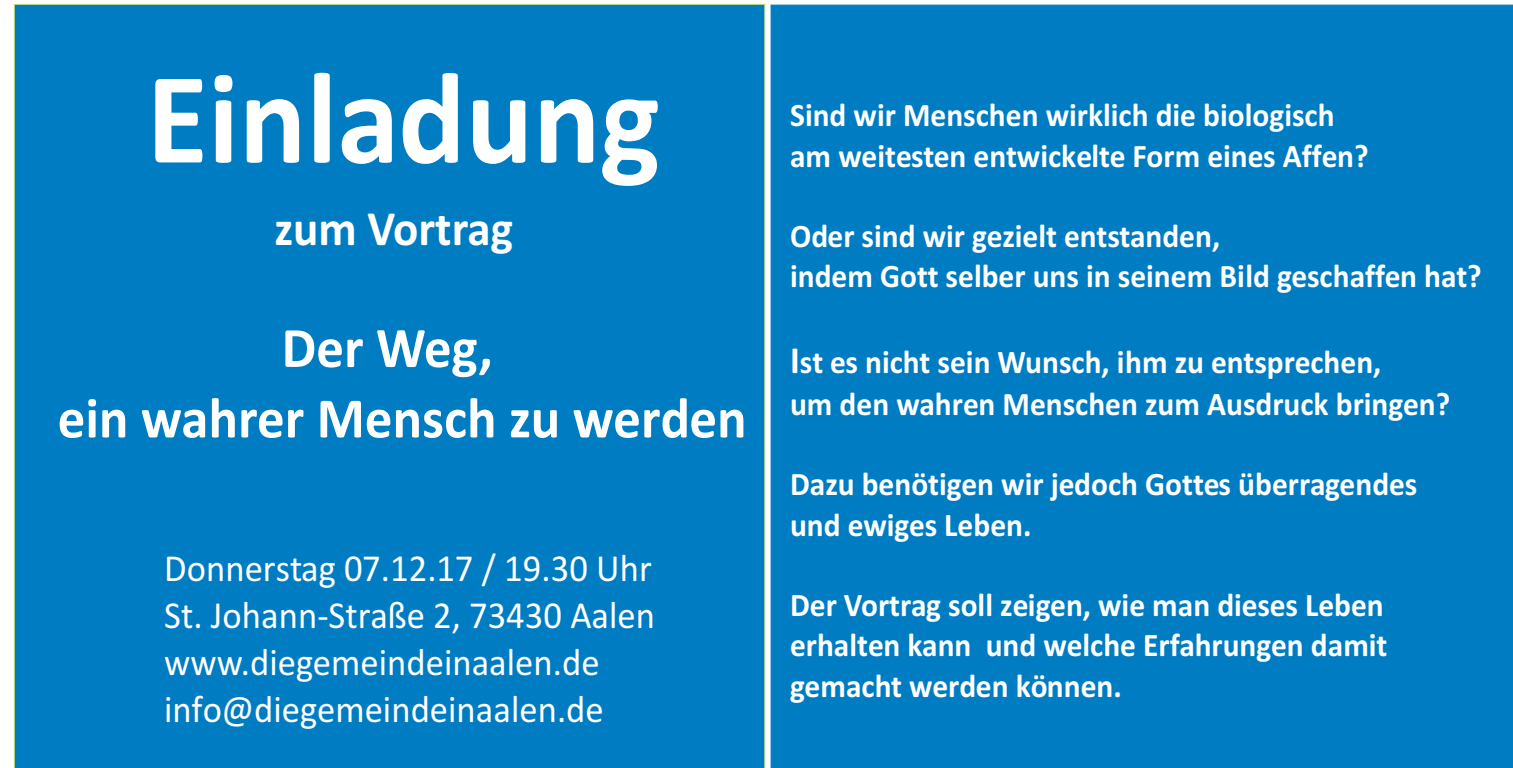
<style>
.page{position:relative;width:1513px;height:768px;background:#fff}
.page>*{position:absolute;margin:0;border:0;box-sizing:border-box;transform-origin:0 0}
.t1{font:700 131.75px "Calibri";color:#fff;scale:.95 1}
.t2{font:700 57.75px/70.5px "Calibri";color:#fff;text-align:center;scale:.95 1}
.t3{font:700 49.5px "Calibri";color:#fff;scale:.95 1}
.t4{font:38.5px/47px "Calibri";color:#fff;scale:.95 1}
.t5{font:700 33px/40.2px "Calibri";color:#fff;scale:.95 1}
.s1{font-size:38.5px}
</style>
<div class="page">
<div style="left:14px;top:4px;width:751px;height:764px;background:#007dc2"></div>
<div style="left:771px;top:5px;width:741px;height:763px;background:#007dc2"></div>
<h1 class="t1" style="left:147px;top:64px;width:542px">Einladung</h1>
<h3 class="t3" style="left:274px;top:208px;width:252px">zum Vortrag</h3>
<h2 class="t2" style="left:58px;top:317px;width:726px">Der Weg,<br>ein wahrer Mensch zu werden</h2>
<p class="t4" style="left:164px;top:547px;width:518px">Donnerstag 07.12.17 / 19.30 Uhr<br>St. Johann-Straße 2, 73430 Aalen www.diegemeindeinaalen.de info@diegemeindeinaalen.de</p>
<p class="t5" style="left:790px;top:98px;width:610px">Sind wir Menschen wirklich die biologisch am weitesten entwickelte Form eines Affen?</p>
<p class="t5" style="left:790px;top:219px;width:729px">Oder sind wir gezielt entstanden,<br>indem Gott selber uns in seinem Bild geschaffen hat?</p>
<p class="t5" style="left:790px;top:344px;width:696px;line-height:41.8px"><span class="s1">I</span>st es nicht sein Wunsch, ihm zu entsprechen,<br>um den wahren Menschen zum Ausdruck bringen?</p>
<p class="t5" style="left:790px;top:467px;width:661px">Dazu benötigen wir jedoch Gottes überragendes und ewiges Leben.</p>
<p class="t5" style="left:790px;top:587px;width:630px;text-align:justify">Der Vortrag soll zeigen, wie man dieses Leben erhalten kann und welche Erfahrungen damit gemacht werden können.</p>
</div>
